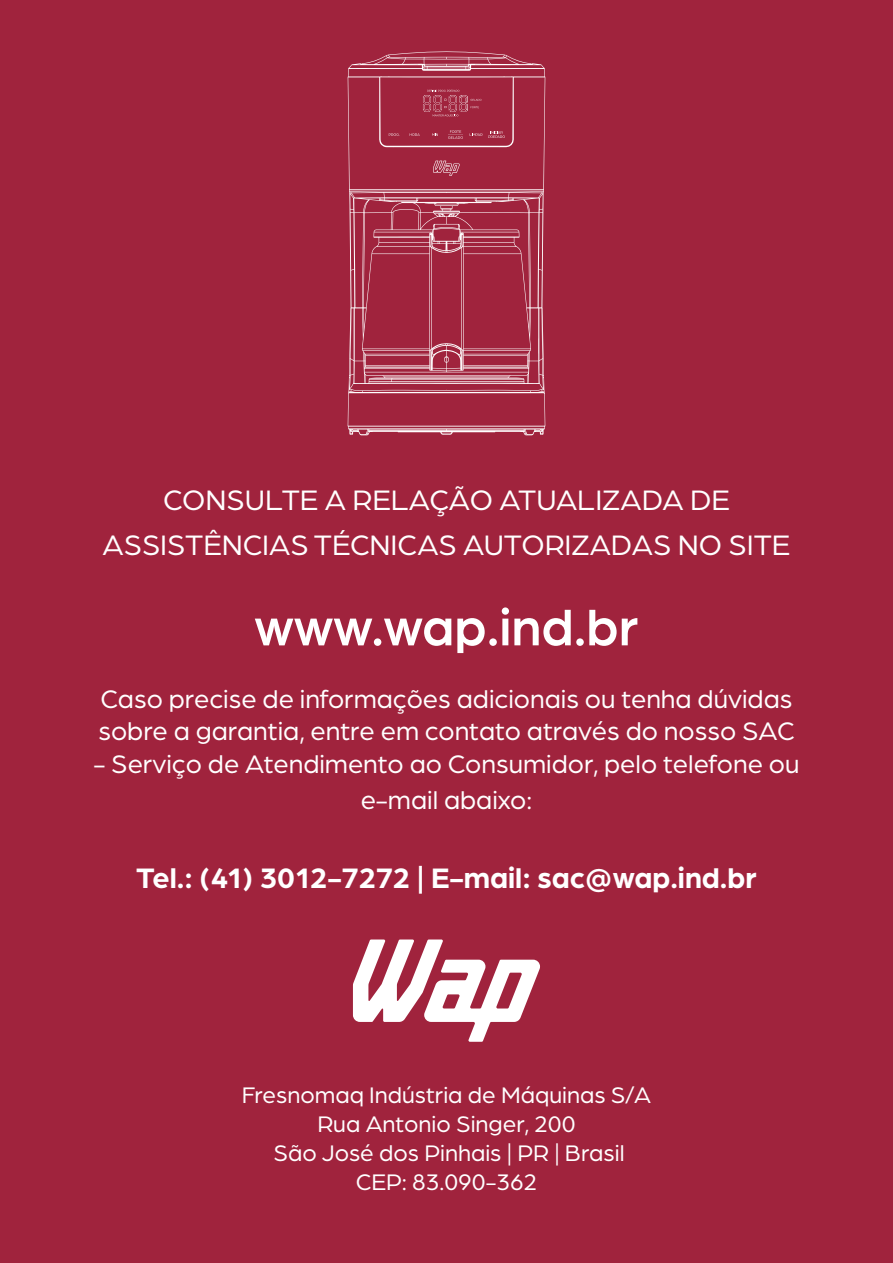
<style>
.page{position:relative;width:893px;height:1263px;background:#a0233d}
.page>*{position:absolute;margin:0;border:0;box-sizing:border-box;transform-origin:0 0}
.t1{font:500 54px "Arboria";color:#fff}
.t2{font:30px/45px "Arboria";color:#fff;text-align:center}
.t3{font:700 30px "Arboria";color:#fff}
.t4{font:27px/32.4px "Arboria";color:#fff}
.t5{font:24px/28.8px "Arboria";color:#fff;text-align:center}
</style>
<div class="page">
<svg style="left:353px;top:939px;width:187px;height:103px"></svg>
<svg style="left:348px;top:51px;width:197px;height:384px"></svg>
<svg style="left:470px;top:133px;width:12px;height:3px"></svg>
<svg style="left:410px;top:133px;width:10px;height:3px"></svg>
<svg style="left:389px;top:133px;width:11px;height:3px"></svg>
<svg style="left:432px;top:133px;width:6px;height:3px"></svg>
<svg style="left:448px;top:130px;width:15px;height:9px"></svg>
<svg style="left:488px;top:131px;width:17px;height:7px"></svg>
<svg style="left:423px;top:90px;width:58px;height:26px"></svg>
<p class="t2" style="left:103px;top:477px;width:689px">CONSULTE A RELAÇÃO ATUALIZADA DE<br>ASSISTÊNCIAS TÉCNICAS AUTORIZADAS NO SITE</p>
<h1 class="t1" style="left:254px;top:591px;width:386px">www.wap.ind.br</h1>
<p class="t4" style="left:98px;top:681px;width:698px">Caso precise de informações adicionais ou tenha dúvidas sobre a garantia, entre em contato através do nosso SAC</p>
<p class="t4" style="left:93px;top:744px;width:708px;line-height:36px;text-align:center">- Serviço de Atendimento ao Consumidor, pelo telefone ou e-mail abaixo:</p>
<p class="t3" style="left:136px;top:857px;width:622px">Tel.: (41) 3012-7272 | E-mail: sac@wap.ind.br</p>
<p class="t5" style="left:242px;top:1080px;width:411px">Fresnomaq Indústria de Máquinas S/A<br>Rua Antonio Singer, 200<br>São José dos Pinhais | PR | Brasil<br>CEP: 83.090-362</p>
</div>
